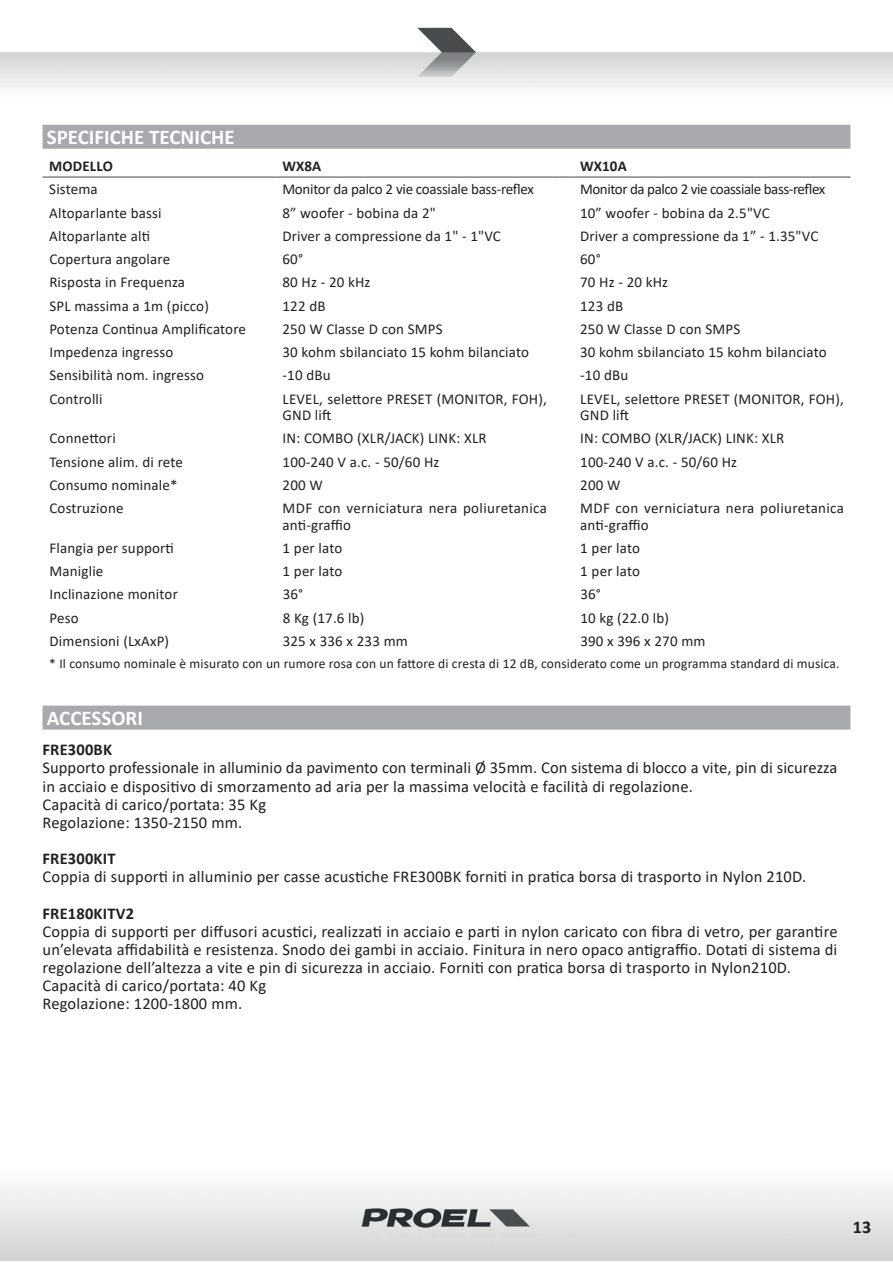
<style>
.page{position:relative;width:893px;height:1263px;background:#fff}
.page>*{position:absolute;margin:0;border:0;box-sizing:border-box;transform-origin:0 0}
.t1{font:700 21px "Calibri";color:#fff}
.t2{font:700 18px "Calibri";color:#231f20}
.t3{font:16.5px/18.1px "Calibri";letter-spacing:.01em;color:#231f20}
.t4{font:700 16.5px "Calibri";letter-spacing:.01em;color:#231f20}
.t5{font:15px/16.5px "Calibri";letter-spacing:.01em;color:#231f20}
.t6{font:15px "Calibri";letter-spacing:-.02em;color:#231f20}
.t7{font:15px "Calibri";letter-spacing:-.03em;color:#231f20}
.t8{font:700 15px "Calibri";letter-spacing:.01em;color:#231f20}
.t9{font:13.5px "Calibri";letter-spacing:.01em;color:#231f20}
</style>
<div class="page">
<img style="left:0;top:27px;width:893px;height:61px">
<img style="left:0;top:1186px;width:893px;height:75px">
<div style="left:43px;top:706px;width:807px;height:24px;background:#a8a9ad"></div>
<div style="left:43px;top:125px;width:807px;height:24px;background:#a8a9ad"></div>
<hr style="left:43px;top:176px;width:233px;height:2px;background:#808285">
<hr style="left:276px;top:176px;width:277px;height:2px;background:#808285">
<hr style="left:553px;top:176px;width:21px;height:2px;background:#808285">
<hr style="left:574px;top:176px;width:276px;height:2px;background:#808285">
<h1 class="t1" style="left:47px;top:122px;width:189px">SPECIFICHE TECNICHE</h1>
<p class="t8" style="left:49px;top:156px;width:65px">MODELLO</p>
<p class="t8" style="left:282px;top:156px;width:40px">WX8A</p>
<p class="t8" style="left:580px;top:156px;width:48px">WX10A</p>
<p class="t5" style="left:49px;top:181px;width:50px">Sistema</p>
<p class="t6" style="left:282px;top:179px;width:253px">Monitor da palco 2 vie coassiale bass-reflex</p>
<p class="t7" style="left:580px;top:179px;width:247px">Monitor da palco 2 vie coassiale bass-reflex</p>
<p class="t5" style="left:49px;top:204px;width:114px">Altoparlante bassi</p>
<p class="t5" style="left:282px;top:204px;width:155px">8” woofer - bobina da 2"</p>
<p class="t5" style="left:580px;top:204px;width:191px">10” woofer - bobina da 2.5"VC</p>
<p class="t5" style="left:49px;top:227px;width:102px">Altoparlante alti</p>
<p class="t5" style="left:282px;top:227px;width:220px">Driver a compressione da 1" - 1"VC</p>
<p class="t5" style="left:580px;top:227px;width:240px">Driver a compressione da 1” - 1.35"VC</p>
<p class="t5" style="left:49px;top:250px;width:122px">Copertura angolare</p>
<p class="t5" style="left:282px;top:250px;width:22px">60°</p>
<p class="t5" style="left:580px;top:250px;width:22px">60°</p>
<p class="t5" style="left:49px;top:274px;width:137px">Risposta in Frequenza</p>
<p class="t5" style="left:282px;top:274px;width:90px">80 Hz - 20 kHz</p>
<p class="t5" style="left:580px;top:274px;width:90px">70 Hz - 20 kHz</p>
<p class="t5" style="left:49px;top:297px;width:161px">SPL massima a 1m (picco)</p>
<p class="t5" style="left:282px;top:297px;width:45px">122 dB</p>
<p class="t5" style="left:580px;top:297px;width:45px">123 dB</p>
<p class="t5" style="left:49px;top:320px;width:198px">Potenza Continua Amplificatore</p>
<p class="t5" style="left:282px;top:320px;width:162px">250 W Classe D con SMPS</p>
<p class="t5" style="left:580px;top:320px;width:162px">250 W Classe D con SMPS</p>
<p class="t5" style="left:49px;top:343px;width:125px">Impedenza ingresso</p>
<p class="t5" style="left:283px;top:343px;width:248px">30 kohm sbilanciato 15 kohm bilanciato</p>
<p class="t5" style="left:580px;top:343px;width:248px">30 kohm sbilanciato 15 kohm bilanciato</p>
<p class="t5" style="left:49px;top:367px;width:156px">Sensibilità nom. ingresso</p>
<p class="t5" style="left:283px;top:367px;width:50px">-10 dBu</p>
<p class="t5" style="left:580px;top:367px;width:50px">-10 dBu</p>
<p class="t5" style="left:49px;top:390px;width:55px">Controlli</p>
<p class="t5" style="left:283px;top:390px;width:266px">LEVEL, selettore PRESET (MONITOR, FOH),<br>GND lift</p>
<p class="t5" style="left:580px;top:390px;width:265px">LEVEL, selettore PRESET (MONITOR, FOH),<br>GND lift</p>
<p class="t5" style="left:49px;top:430px;width:68px">Connettori</p>
<p class="t5" style="left:283px;top:430px;width:206px">IN: COMBO (XLR/JACK) LINK: XLR</p>
<p class="t5" style="left:580px;top:430px;width:206px">IN: COMBO (XLR/JACK) LINK: XLR</p>
<p class="t5" style="left:49px;top:453px;width:135px">Tensione alim. di rete</p>
<p class="t5" style="left:283px;top:453px;width:158px">100-240 V a.c. - 50/60 Hz</p>
<p class="t5" style="left:580px;top:453px;width:158px">100-240 V a.c. - 50/60 Hz</p>
<p class="t5" style="left:49px;top:476px;width:130px">Consumo nominale*</p>
<p class="t5" style="left:283px;top:476px;width:42px">200 W</p>
<p class="t5" style="left:580px;top:476px;width:42px">200 W</p>
<p class="t5" style="left:49px;top:499px;width:76px">Costruzione</p>
<p class="t5" style="left:283px;top:499px;width:266px">MDF con verniciatura nera poliuretanica anti-graffio</p>
<p class="t5" style="left:580px;top:499px;width:265px">MDF con verniciatura nera poliuretanica anti-graffio</p>
<p class="t5" style="left:49px;top:539px;width:126px">Flangia per supporti</p>
<p class="t5" style="left:283px;top:539px;width:61px">1 per lato</p>
<p class="t5" style="left:580px;top:539px;width:61px">1 per lato</p>
<p class="t5" style="left:50px;top:562px;width:55px">Maniglie</p>
<p class="t5" style="left:283px;top:562px;width:61px">1 per lato</p>
<p class="t5" style="left:580px;top:562px;width:61px">1 per lato</p>
<p class="t5" style="left:50px;top:586px;width:130px">Inclinazione monitor</p>
<p class="t5" style="left:283px;top:586px;width:22px">36°</p>
<p class="t5" style="left:580px;top:586px;width:22px">36°</p>
<p class="t5" style="left:50px;top:609px;width:31px">Peso</p>
<p class="t5" style="left:283px;top:609px;width:83px">8 Kg (17.6 lb)</p>
<p class="t5" style="left:580px;top:609px;width:90px">10 kg (22.0 lb)</p>
<p class="t5" style="left:50px;top:632px;width:121px">Dimensioni (LxAxP)</p>
<p class="t5" style="left:283px;top:632px;width:127px">325 x 336 x 233 mm</p>
<p class="t5" style="left:580px;top:632px;width:127px">390 x 396 x 270 mm</p>
<p class="t9" style="left:49px;top:654px;width:792px">* Il consumo nominale è misurato con un rumore rosa con un fattore di cresta di 12 dB, considerato come un programma standard di musica.</p>
<h1 class="t1" style="left:47px;top:703px;width:98px">ACCESSORI</h1>
<p class="t4" style="left:43px;top:738px;width:71px">FRE300BK</p>
<p class="t3" style="left:43px;top:758px;width:796px">Supporto professionale in alluminio da pavimento con terminali Ø 35mm. Con sistema di blocco a vite, pin di sicurezza in acciaio e dispositivo di smorzamento ad aria per la massima velocità e facilità di regolazione.<br>Capacità di carico/portata: 35 Kg<br>Regolazione: 1350-2150 mm.</p>
<p class="t4" style="left:43px;top:847px;width:75px">FRE300KIT</p>
<p class="t3" style="left:43px;top:867px;width:765px">Coppia di supporti in alluminio per casse acustiche FRE300BK forniti in pratica borsa di trasporto in Nylon 210D.</p>
<p class="t4" style="left:43px;top:901px;width:93px">FRE180KITV2</p>
<p class="t3" style="left:43px;top:922px;width:797px">Coppia di supporti per diffusori acustici, realizzati in acciaio e parti in nylon caricato con fibra di vetro, per garantire un’elevata affidabilità e resistenza. Snodo dei gambi in acciaio. Finitura in nero opaco antigraffio. Dotati di sistema di regolazione dell’altezza a vite e pin di sicurezza in acciaio. Forniti con pratica borsa di trasporto in Nylon210D.<br>Capacità di carico/portata: 40 Kg<br>Regolazione: 1200-1800 mm.</p>
<p class="t2" style="left:853px;top:1214px;width:20px">13</p>
</div>
